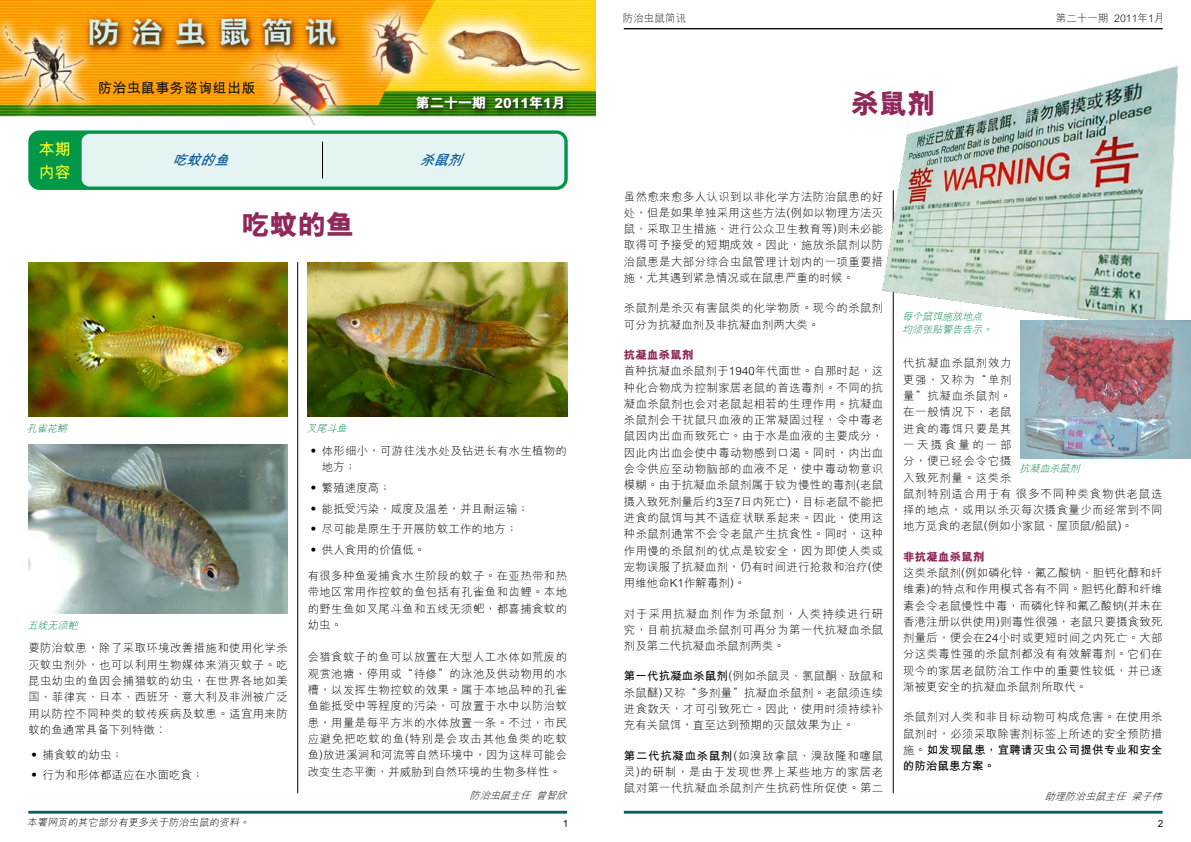
<style>
.page{position:relative;width:1191px;height:842px;background:#fff}
.page>*{position:absolute;margin:0;border:0;box-sizing:border-box;transform-origin:0 0}
.t1{font:800 28px "M Hei HKS";color:#90285a}
.t2{font:700 16px/23px "M Hei HKS";color:#ffff24}
.t3{font:800 14px "M Hei HKS";color:#fff}
.t4{font:700 14px "M Hei HKS";letter-spacing:.025em;color:#121212}
.t5{font:italic 700 14px "M Hei HKS";color:#004f93}
.t6{font:300 11.4px/16.3px "M Hei HKS";letter-spacing:.035em;color:#000;text-align:justify}
.t7{font:300 11.4px/16.3px "M Hei HKS";letter-spacing:.06em;color:#000}
.t8{font:300 11.4px "M Hei HKS";letter-spacing:.01em;color:#000}
.t9{font:800 11.4px "M Hei HKS";letter-spacing:.025em;color:#90285a}
.t10{font:300 10.5px "M Hei HKS";color:#121212}
.t11{font:italic 300 10px/13px "M Hei HKS";color:#008346}
.t12{font:300 10px "M Hei HKS";color:#000}
.t13{font:italic 300 10px "M Hei HKS";color:#000}
.t14{font:700 10px "M Hei HK";color:#121212}
.s1{font-family:"M Hei HK"}
.s2{font-weight:700}
</style>
<div class="page">
<img style="left:0;top:0;width:595px;height:125px">
<div style="left:28px;top:130px;width:540px;height:60px;background:#009848;border-radius:11px"></div>
<div style="left:82px;top:134px;width:482px;height:53px;background:#e4f4f2;border-radius:8px"></div>
<hr style="left:28px;top:811px;width:539px;height:3px;background:#006464">
<hr style="left:624px;top:811px;width:538px;height:3px;background:#006464">
<svg style="left:413px;top:93px;width:156px;height:23px;background:#2d6e0e"></svg>
<hr style="left:322px;top:142px;width:1px;height:37px;background:#000">
<hr style="left:624px;top:28px;width:538px;height:1px;background:#000">
<hr style="left:893px;top:190px;width:1px;height:603px;background:#000">
<hr style="left:297px;top:262px;width:1px;height:531px;background:#000">
<img style="left:28px;top:445px;width:260px;height:169px">
<img style="left:308px;top:262px;width:259px;height:155px">
<img style="left:28px;top:262px;width:260px;height:155px">
<img style="left:882px;top:66px;width:297px;height:284px">
<img style="left:1020px;top:320px;width:171px;height:138px">
<svg style="left:72px;top:621px;width:7px;height:9px"></svg>
<svg style="left:478px;top:603px;width:7px;height:10px"></svg>
<h2 class="t2" style="left:39px;top:137px;width:34px">本期內容</h2>
<p class="t4" style="left:98px;top:77px;width:159px">防治蟲鼠事務諮詢組出版</p>
<p class="t3" style="left:416px;top:94px;width:151px">第二<span class="s1">十一</span>期 2011年1月</p>
<p class="t5" style="left:172px;top:150px;width:65px">吃蚊的魚</p>
<p class="t5" style="left:420px;top:150px;width:51px">殺鼠劑</p>
<p class="t10" style="left:623px;top:11px;width:64px">防治蟲鼠簡訊</p>
<p class="t10" style="left:1055px;top:11px;width:110px">第二十一期 2011年1月</p>
<h1 class="t1" style="left:851px;top:85px;width:85px">殺鼠劑</h1>
<p class="t6" style="left:624px;top:188px;width:261px">雖然愈來愈多人認識到以非化學方法防治鼠患的好處，但是如果單獨採用這些方法(例如以物理方法滅鼠、採取衞生措施、進行公眾衞生教育等)則未必能取得可予接受的短期成效。因此，施放殺鼠劑以防治鼠患是大部分綜合蟲鼠管理計劃內的一項重要措施，尤其遇到緊急情況或在鼠患嚴重的時候。</p>
<p class="t6" style="left:624px;top:300px;width:261px">殺鼠劑是殺滅有害鼠類的化學物質。現今的殺鼠劑可分為抗凝血劑及非抗凝血劑兩大類。</p>
<p class="t9" style="left:624px;top:347px;width:71px">抗凝血殺鼠劑</p>
<p class="t6" style="left:624px;top:362px;width:261px">首種抗凝血殺鼠劑於1940年代面世。自那時起，這種化合物成為控制家居老鼠的首選毒劑。不同的抗凝血殺鼠劑也會對老鼠起相若的生理作用。抗凝血殺鼠劑會干擾鼠隻血液的正常凝固過程，令中毒老鼠因內出血而致死亡。由於水是血液的主要成分，因此內出血會使中毒動物感到口渴。同時，內出血會令供應至動物腦部的血液不足，使中毒動物意識模糊。由於抗凝血殺鼠劑屬於較為慢性的毒劑(老鼠攝入致死劑量後約3至7日內死亡)，目標老鼠不能把進食的鼠餌與其不適症狀聯繫起來。因此，使用這種殺鼠劑通常不會令老鼠產生抗食性。同時，這種作用慢的殺鼠劑的優點是較安全，因為即使人類或寵物誤服了抗凝血劑，仍有時間進行搶救和治療(使用維他命K1作解毒劑)。</p>
<p class="t6" style="left:624px;top:605px;width:261px">對於採用抗凝血劑作為殺鼠劑，人類持續進行研究，目前抗凝血殺鼠劑可再分為第一代抗凝血殺鼠劑及第二代抗凝血殺鼠劑兩類。</p>
<p class="t6" style="left:624px;top:668px;width:261px"><span class="s2">第一代抗凝血殺鼠劑</span>(例如殺鼠靈、氯鼠酮、敵鼠和殺鼠醚)又稱“多劑量”抗凝血殺鼠劑。老鼠須連續進食數天，才可引致死亡。因此，使用時須持續補充有關鼠餌，直至達到預期的滅鼠效果為止。</p>
<p class="t6" style="left:624px;top:747px;width:261px"><span class="s2">第二代抗凝血殺鼠劑</span>(如溴敵拿鼠、溴敵隆和噻鼠靈)的研製，是由於發現世界上某些地方的家居老鼠對第一代抗凝血殺鼠劑產生抗藥性所促使。第二</p>
<h1 class="t1" style="left:242px;top:206px;width:114px">吃蚊的魚</h1>
<p class="t11" style="left:902px;top:309px;width:95px">每個鼠餌施放地點均須張貼警告告示。</p>
<p class="t7" style="left:903px;top:355px;width:261px">代抗凝血殺鼠劑效力<br>更強，又稱為“單劑<br>量”抗凝血殺鼠劑。<br>在一般情況下，老鼠<br>進食的毒餌只要是其<br>一天攝食量的一部<br>分，便已經會令牠攝<br>入致死劑量。這類殺<br>鼠劑特別適合用於有很多不同種類食物供老鼠選擇的地點，或用以殺滅每次攝食量少而經常到不同地方覓食的老鼠(例如小家鼠、屋頂鼠/船鼠)。</p>
<p class="t9" style="left:903px;top:549px;width:83px">非抗凝血殺鼠劑</p>
<p class="t6" style="left:903px;top:564px;width:261px">這類殺鼠劑(例如磷化鋅、氟乙酸鈉、膽鈣化醇和纖維素)的特點和作用模式各有不同。膽鈣化醇和纖維素會令老鼠慢性中毒，而磷化鋅和氟乙酸鈉(並未在香港註冊以供使用)則毒性很強，老鼠只要攝食致死劑量後，便會在24小時或更短時間之內死亡。大部分這類毒性強的殺鼠劑都沒有有效解毒劑。它們在現今的家居老鼠防治工作中的重要性較低，並已逐漸被更安全的抗凝血殺鼠劑所取代。</p>
<p class="t6" style="left:903px;top:709px;width:261px">殺鼠劑對人類和非目標動物可構成危害。在使用殺鼠劑時，必須採取除害劑標籤上所述的安全預防措施。<span class="s2">如發現鼠患，宜聘請滅蟲公司提供專業和安全的防治鼠患方案。</span></p>
<p class="t11" style="left:27px;top:421px;width:45px">孔雀花鰣<span class="s1">將</span></p>
<p class="t11" style="left:307px;top:421px;width:45px">叉尾鬥魚</p>
<p class="t6" style="left:322px;top:442px;width:247px;text-indent:-14px">• 體形細小，可游往淺水處及鑽進長有水生植物的地方；</p>
<p class="t6" style="left:308px;top:479px;width:85px">• 繁殖速度高；</p>
<p class="t8" style="left:308px;top:500px;width:223px">• 能抵受污染、鹹度及溫差，並且耐運輸；</p>
<p class="t8" style="left:308px;top:521px;width:211px">• 盡可能是原生於開展防蚊工作的地方；</p>
<p class="t8" style="left:308px;top:541px;width:119px">• 供人食用的價值低。</p>
<p class="t6" style="left:308px;top:567px;width:261px">有很多種魚愛捕食水生階段的蚊子。在亞熱帶和熱帶地區常用作控蚊的魚包括有孔雀魚和齒鯉。本地的野生魚如叉尾鬥魚和五線無鬚鮑，都喜捕食蚊的幼蟲。</p>
<p class="t6" style="left:308px;top:649px;width:261px">會獵食蚊子的魚可以放置在大型人工水體如荒廢的觀賞池塘、停用或“待修”的泳池及供動物用的水槽，以發揮生物控蚊的效果。屬於本地品種的孔雀魚能抵受中等程度的污染，可放置於水中以防治蚊患，用量是每平方米的水體放置一條。不過，市民應避免把吃蚊的魚(特別是會攻擊其他魚類的吃蚊魚)放進溪澗和河流等自然環境中，因為這樣可能會改變生態平衡，並威脅到自然環境的生物多樣性。</p>
<p class="t11" style="left:1019px;top:462px;width:65px">抗凝血殺鼠劑</p>
<p class="t11" style="left:27px;top:619px;width:55px">五線無鬚鮑</p>
<p class="t6" style="left:28px;top:639px;width:261px">要防治蚊患，除了採取環境改善措施和使用化學殺滅蚊蟲劑外，也可以利用生物媒體來消滅蚊子。吃昆蟲幼蟲的魚因會捕獵蚊的幼蟲，在世界各地如美國、菲律賓、日本、西班牙、意大利及非洲被廣泛用以防控不同種類的蚊傳疾病及蚊患。適宜用來防蚊的魚通常具備下列特徵︰</p>
<p class="t6" style="left:28px;top:746px;width:96px">• 捕食蚊的幼蟲；</p>
<p class="t8" style="left:28px;top:767px;width:177px">• 行為和形體都適應在水面吃食；</p>
<p class="t13" style="left:469px;top:788px;width:103px">防治蟲鼠主任 曾智欣</p>
<p class="t13" style="left:1044px;top:789px;width:123px">助理防治蟲鼠主任 梁子偉</p>
<p class="t12" style="left:27px;top:815px;width:225px">本署網頁的其它部分有更多關於防治蟲鼠的資料。</p>
<p class="t14" style="left:563px;top:816px;width:7px">1</p>
<p class="t14" style="left:1157px;top:816px;width:7px">2</p>
</div>
